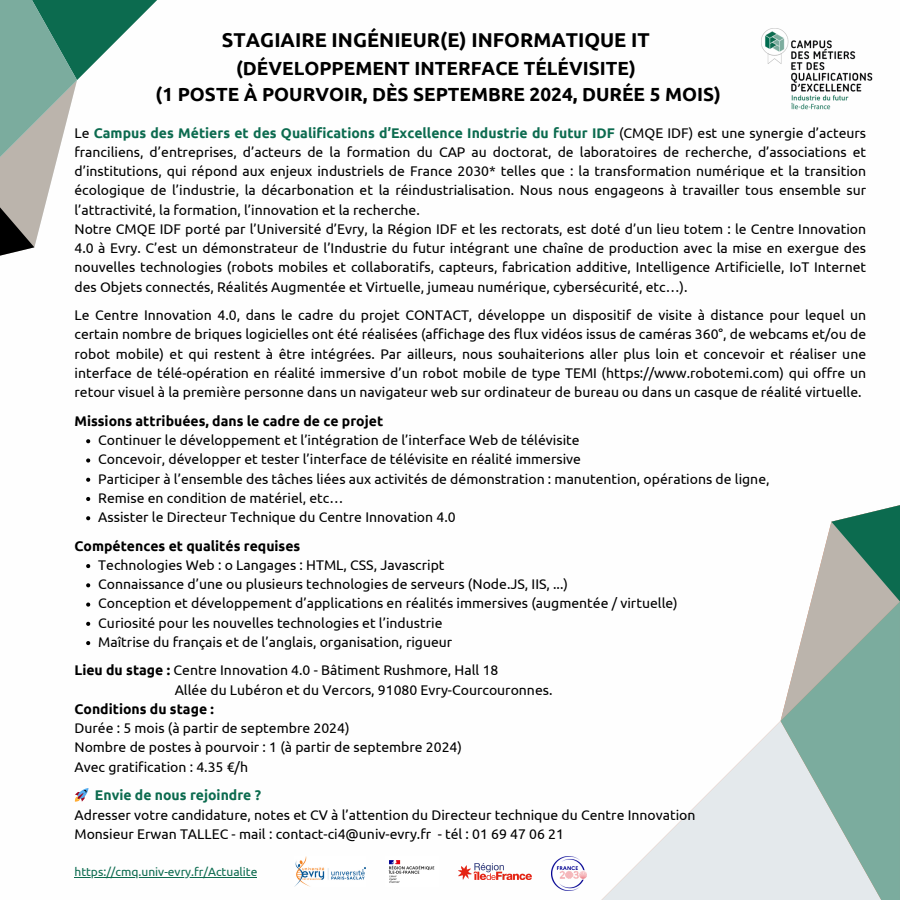
<style>
.page{position:relative;width:900px;height:900px;background:#fff}
.page>*{position:absolute;margin:0;border:0;box-sizing:border-box;transform-origin:0 0}
.t1{font:700 20px "Ubuntu";color:#000}
.t2{font:700 19px/26.2px "Ubuntu";color:#000;text-align:center}
.t3{font:14px/19.3px "Ubuntu";color:#000}
.t4{font:700 14px "Ubuntu";color:#000}
.t5{font:12px "Ubuntu";color:#0c6b4f}
.s1{font-weight:700;color:#0c6b4f}
.s2{font-weight:700}
</style>
<div class="page">
<svg style="left:811px;top:505px;width:89px;height:97px"></svg>
<svg style="left:601px;top:721px;width:180px;height:179px"></svg>
<svg style="left:781px;top:602px;width:119px;height:298px;background:#a5c0b8"></svg>
<svg style="left:0;top:0;width:157px;height:256px"></svg>
<svg style="left:86px;top:439px;width:4px;height:4px"></svg>
<svg style="left:86px;top:458px;width:4px;height:5px"></svg>
<svg style="left:86px;top:478px;width:4px;height:4px"></svg>
<svg style="left:86px;top:497px;width:4px;height:4px"></svg>
<svg style="left:86px;top:516px;width:4px;height:4px"></svg>
<svg style="left:86px;top:564px;width:4px;height:4px"></svg>
<svg style="left:86px;top:583px;width:4px;height:4px"></svg>
<svg style="left:86px;top:603px;width:4px;height:4px"></svg>
<svg style="left:86px;top:622px;width:4px;height:4px"></svg>
<svg style="left:86px;top:641px;width:4px;height:4px"></svg>
<hr style="left:74px;top:877px;width:183px;height:1px;background:#0c6b4f">
<img style="left:295px;top:856px;width:70px;height:30px">
<img style="left:388px;top:860px;width:47px;height:23px">
<img style="left:459px;top:863px;width:72px;height:17px">
<img style="left:551px;top:856px;width:36px;height:35px">
<img style="left:762px;top:29px;width:110px;height:81px">
<p class="t1" style="left:222px;top:28px;width:429px">STAGIAIRE INGÉNIEUR(E) INFORMATIQUE IT</p>
<p class="t2" style="left:156px;top:55px;width:567px">(DÉVELOPPEMENT INTERFACE TÉLÉVISITE)<br>(1 POSTE À POURVOIR, DÈS SEPTEMBRE 2024, DURÉE 5 MOIS)</p>
<h1 class="t3" style="left:74px;top:123px;width:793px">Le <span class="s1">Campus des Métiers et des Qualifications d’Excellence Industrie du futur IDF</span> (CMQE IDF) est une synergie d’acteurs franciliens, d’entreprises, d’acteurs de la formation du CAP au doctorat, de laboratoires de recherche, d’associations et d’institutions, qui répond aux enjeux industriels de France 2030* telles que : la transformation numérique et la transition écologique de l’industrie, la décarbonation et la réindustrialisation. Nous nous engageons à travailler tous ensemble sur l’attractivité, la formation, l’innovation et la recherche.<br>Notre CMQE IDF porté par l’Université d’Evry, la Région IDF et les rectorats, est doté d’un lieu totem : le Centre Innovation 4.0 à Evry. C’est un démonstrateur de l’Industrie du futur intégrant une chaîne de production avec la mise en exergue des nouvelles technologies (robots mobiles et collaboratifs, capteurs, fabrication additive, Intelligence Artificielle, IoT Internet des Objets connectés, Réalités Augmentée et Virtuelle, jumeau numérique, cybersécurité, etc…).</h1>
<p class="t3" style="left:74px;top:305px;width:793px;text-align:justify">Le Centre Innovation 4.0, dans le cadre du projet CONTACT, développe un dispositif de visite à distance pour lequel un certain nombre de briques logicielles ont été réalisées (affichage des flux vidéos issus de caméras 360°, de webcams et/ou de robot mobile) et qui restent à être intégrées. Par ailleurs, nous souhaiterions aller plus loin et concevoir et réaliser une interface de télé-opération en réalité immersive d’un robot mobile de type TEMI (https://www.robotemi.com) qui offre un retour visuel à la première personne dans un navigateur web sur ordinateur de bureau ou dans un casque de réalité virtuelle.</p>
<h3 class="t4" style="left:74px;top:413px;width:310px">Missions attribuées, dans le cadre de ce projet</h3>
<h3 class="t3" style="left:98px;top:430px;width:483px">Continuer le développement et l’intégration de l’interface Web de télévisite</h3>
<h2 class="t3" style="left:98px;top:449px;width:484px">Concevoir, développer et tester l’interface de télévisite en réalité immersive</h2>
<p class="t3" style="left:98px;top:469px;width:673px">Participer à l’ensemble des tâches liées aux activités de démonstration : manutention, opérations de ligne,</p>
<p class="t3" style="left:98px;top:488px;width:247px">Remise en condition de matériel, etc…</p>
<p class="t3" style="left:98px;top:507px;width:359px">Assister le Directeur Technique du Centre Innovation 4.0</p>
<p class="t4" style="left:74px;top:538px;width:227px">Compétences et qualités requises</p>
<p class="t3" style="left:98px;top:555px;width:348px">Technologies Web : o Langages : HTML, CSS, Javascript</p>
<h2 class="t3" style="left:98px;top:574px;width:471px">Connaissance d’une ou plusieurs technologies de serveurs (Node.JS, IIS, ...)</h2>
<p class="t3" style="left:98px;top:594px;width:581px">Conception et développement d’applications en réalités immersives (augmentée / virtuelle)</p>
<p class="t3" style="left:98px;top:613px;width:346px">Curiosité pour les nouvelles technologies et l’industrie</p>
<p class="t3" style="left:98px;top:632px;width:356px">Maîtrise du français et de l’anglais, organisation, rigueur</p>
<p class="t3" style="left:74px;top:661px;width:425px"><span class="s2">Lieu du stage :</span> Centre Innovation 4.0 - Bâtiment Rushmore, Hall 18</p>
<p class="t3" style="left:175px;top:680px;width:379px">Allée du Lubéron et du Vercors, 91080 Evry-Courcouronnes.</p>
<p class="t4" style="left:74px;top:701px;width:141px">Conditions du stage :</p>
<p class="t3" style="left:74px;top:718px;width:277px">Durée : 5 mois (à partir de septembre 2024)</p>
<p class="t3" style="left:74px;top:738px;width:389px">Nombre de postes à pourvoir : 1 (à partir de septembre 2024)</p>
<p class="t3" style="left:74px;top:757px;width:175px">Avec gratification : 4.35 €/h</p>
<p class="t3" style="left:74px;top:785px;width:623px;text-indent:20px"><span class="s1">Envie de nous rejoindre ?<br></span>Adresser votre candidature, notes et CV à l’attention du Directeur technique du Centre Innovation<br>Monsieur Erwan TALLEC - mail : contact-ci4@univ-evry.fr - tél : 01 69 47 06 21</p>
<h3 class="t5" style="left:74px;top:865px;width:184px">https://cmq.univ-evry.fr/Actualite</h3>
</div>
